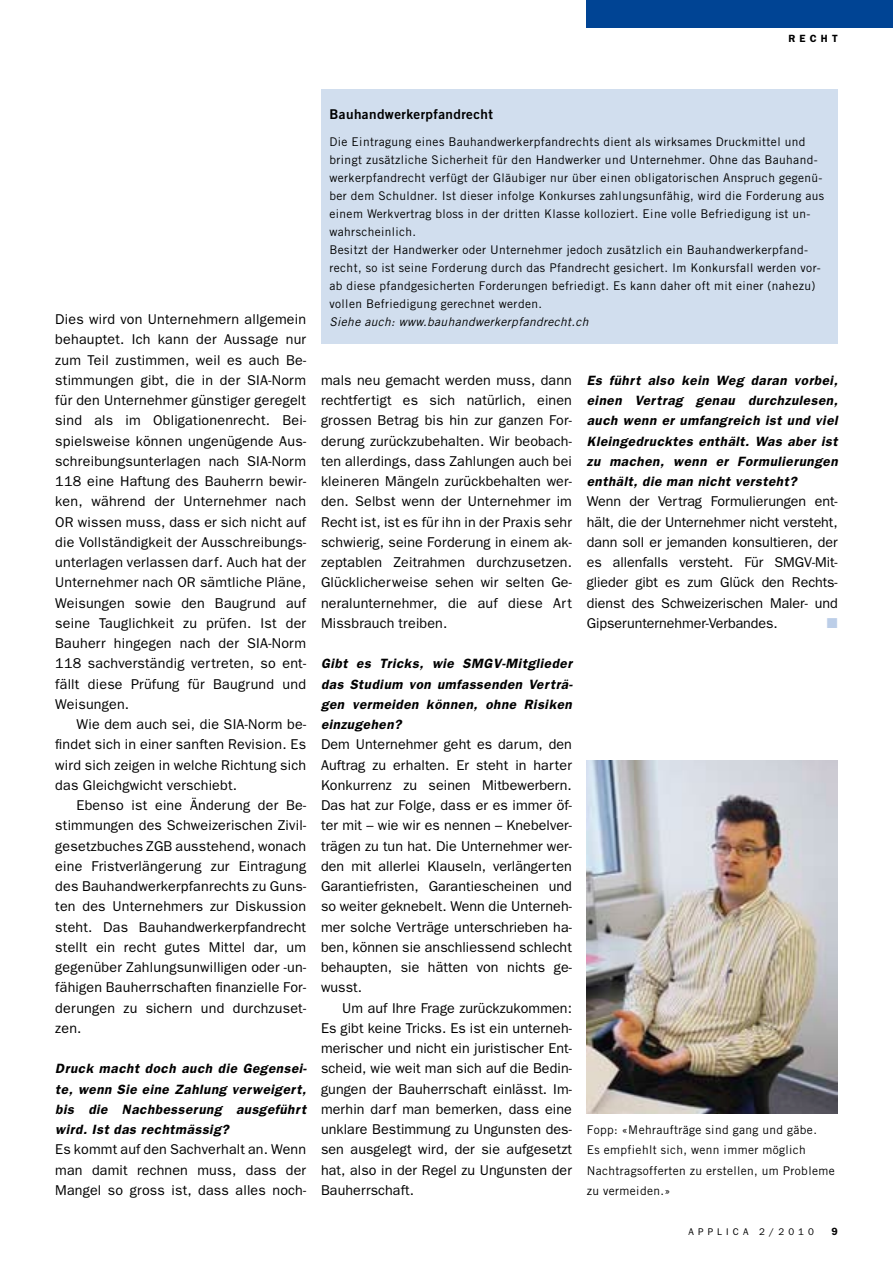
<style>
.page{position:relative;width:893px;height:1263px;background:#fff}
.page>*{position:absolute;margin:0;border:0;box-sizing:border-box;transform-origin:0 0}
.t1{font:14.25px/20.2px "Franklin Gothic";letter-spacing:.01em;color:#000;text-align:justify}
.t2{font:14.25px "Zapf Dingbats";color:#bccee8}
.t3{font:italic 600 13.5px/20.2px "Franklin Gothic";letter-spacing:.04em;color:#000;text-align:justify}
.t4{font:13.5px "Trade Gothic Bold Two";letter-spacing:.03em;color:#000}
.t5{font:12px/18px "Trade Gothic";letter-spacing:.03em;color:#000}
.t6{font:italic 12px "Trade Gothic";letter-spacing:.03em;color:#000}
.t7{font:600 10.5px "Franklin Gothic";letter-spacing:.4em;color:#000}
.t8{font:9.75px "Franklin Gothic";letter-spacing:.42em;color:#000}
</style>
<div class="page">
<div style="left:587px;top:0;width:306px;height:28px;background:#004494"></div>
<img style="left:587px;top:760px;width:251px;height:354px">
<div style="left:321px;top:89px;width:517px;height:255px;background:#d1deee"></div>
<p class="t7" style="left:788px;top:32px;width:51px">RECHT</p>
<p class="t1" style="left:55px;top:309px;width:252px">Dies wird von Unternehmern allgemein behauptet. Ich kann der Aussage nur zum Teil zustimmen, weil es auch Be&shy;stimmungen gibt, die in der SIA-Norm für den Unternehmer günstiger geregelt sind als im Obligationenrecht. Bei&shy;spielsweise können ungenügende Aus&shy;schreibungsunterlagen nach SIA-Norm 118 eine Haftung des Bauherrn bewir&shy;ken, während der Unternehmer nach OR wissen muss, dass er sich nicht auf die Vollständigkeit der Ausschreibungs&shy;unterlagen verlassen darf. Auch hat der Unternehmer nach OR sämtliche Pläne, Weisungen sowie den Baugrund auf seine Tauglichkeit zu prüfen. Ist der Bauherr hingegen nach der SIA-Norm 118 sachverständig vertreten, so ent&shy;fällt diese Prüfung für Baugrund und Weisungen.</p>
<p class="t1" style="left:55px;top:714px;width:252px;text-indent:21px">Wie dem auch sei, die SIA-Norm be&shy;findet sich in einer sanften Revision. Es wird sich zeigen in welche Richtung sich das Gleichgwicht verschiebt.</p>
<p class="t1" style="left:55px;top:795px;width:252px;text-indent:21px">Ebenso ist eine Änderung der Be&shy;stimmungen des Schweizerischen Zivil&shy;gesetzbuches ZGB ausstehend, wonach eine Fristverlängerung zur Eintragung des Bauhandwerkerpfanrechts zu Guns&shy;ten des Unternehmers zur Diskussion steht. Das Bauhandwerkerpfandrecht stellt ein recht gutes Mittel dar, um gegenüber Zahlungsunwilligen oder -un&shy;fähigen Bauherrschaften finanzielle For&shy;derungen zu sichern und durchzuset&shy;zen.</p>
<p class="t3" style="left:55px;top:1059px;width:253px">Druck macht doch auch die Gegensei&shy;te, wenn Sie eine Zahlung verweigert, bis die Nachbesserung ausgeführt wird. Ist das rechtmässig?</p>
<p class="t1" style="left:55px;top:1139px;width:252px">Es kommt auf den Sachverhalt an. Wenn man damit rechnen muss, dass der Mangel so gross ist, dass alles noch-</p>
<p class="t4" style="left:330px;top:106px;width:165px">Bauhandwerkerpfandrecht</p>
<p class="t5" style="left:330px;top:132px;width:496px">Die Eintragung eines Bauhandwerkerpfandrechts dient als wirksames Druckmittel und bringt zusätzliche Sicherheit für den Handwerker und Unternehmer. Ohne das Bauhand&shy;werkerpfandrecht verfügt der Gläubiger nur über einen obligatorischen Anspruch gegenü&shy;ber dem Schuldner. Ist dieser infolge Konkurses zahlungsunfähig, wird die Forderung aus einem Werkvertrag bloss in der dritten Klasse kolloziert. Eine volle Befriedigung ist un&shy;wahrscheinlich.<br>Besitzt der Handwerker oder Unternehmer jedoch zusätzlich ein Bauhandwerkerpfand&shy;recht, so ist seine Forderung durch das Pfandrecht gesichert. Im Konkursfall werden vor&shy;ab diese pfandgesicherten Forderungen befriedigt. Es kann daher oft mit einer (nahezu) vollen Befriedigung gerechnet werden.</p>
<p class="t6" style="left:330px;top:314px;width:261px">Siehe auch: www.bauhandwerkerpfandrecht.ch</p>
<p class="t1" style="left:321px;top:370px;width:252px">mals neu gemacht werden muss, dann rechtfertigt es sich natürlich, einen grossen Betrag bis hin zur ganzen For&shy;derung zurückzubehalten. Wir beobach&shy;ten allerdings, dass Zahlungen auch bei kleineren Mängeln zurückbehalten wer&shy;den. Selbst wenn der Unternehmer im Recht ist, ist es für ihn in der Praxis sehr schwierig, seine Forderung in einem ak&shy;zeptablen Zeitrahmen durchzusetzen.<br>Glücklicherweise sehen wir selten Ge&shy;neralunternehmer, die auf diese Art Missbrauch treiben.</p>
<p class="t3" style="left:321px;top:654px;width:253px">Gibt es Tricks, wie SMGV-Mitglieder das Studium von umfassenden Verträ&shy;gen vermeiden können, ohne Risiken einzugehen?</p>
<p class="t1" style="left:321px;top:734px;width:252px">Dem Unternehmer geht es darum, den Auftrag zu erhalten. Er steht in harter Konkurrenz zu seinen Mitbewerbern.<br>Das hat zur Folge, dass er es immer öf&shy;ter mit – wie wir es nennen – Knebelver&shy;trägen zu tun hat. Die Unternehmer wer&shy;den mit allerlei Klauseln, verlängerten Garantiefristen, Garantiescheinen und so weiter geknebelt. Wenn die Unterneh&shy;mer solche Verträge unterschrieben ha&shy;ben, können sie anschliessend schlecht behaupten, sie hätten von nichts ge&shy;wusst.</p>
<p class="t1" style="left:321px;top:998px;width:252px;text-indent:21px">Um auf I hre Frage zurückzukommen:<br>Es gibt keine Tricks. Es ist ein unterneh&shy;merischer und nicht ein juristischer Ent&shy;scheid, wie weit man sich auf die Bedin&shy;gungen der Bauherrschaft einlässt. I m&shy;merhin darf man bemerken, dass eine unklare Bestimmung zu Ungunsten des&shy;sen ausgelegt wird, der sie aufgesetzt hat, also in der Regel zu Ungunsten der Bauherrschaft.</p>
<p class="t3" style="left:587px;top:370px;width:252px">Es führt also kein Weg daran vorbei, einen Vertrag genau durchzulesen, auch wenn er umfangreich ist und viel Kleingedrucktes enthält. Was aber ist zu machen, wenn er Formulierungen enthält, die man nicht versteht?</p>
<p class="t1" style="left:587px;top:491px;width:252px">Wenn der Vertrag Formulierungen ent&shy;hält, die der Unternehmer nicht versteht, dann soll er jemanden konsultieren, der es allenfalls versteht. Für SMGV-Mit&shy;glieder gibt es zum Glück den Rechts&shy;dienst des Schweizerischen Maler- und Gipserunternehmer-Verbandes.</p>
<p class="t2" style="left:827px;top:616px;width:12px">■</p>
<p class="t5" style="left:587px;top:1119px;width:249px;line-height:20.2px">Fopp: «Mehraufträge sind gang und gäbe.<br>Es empfiehlt sich, wenn immer möglich Nachtragsofferten zu erstellen, um Probleme zu vermeiden.»</p>
<p class="t8" style="left:689px;top:1226px;width:127px">Applica 2/2010</p>
<p class="t7" style="left:831px;top:1225px;width:8px">9</p>
</div>
